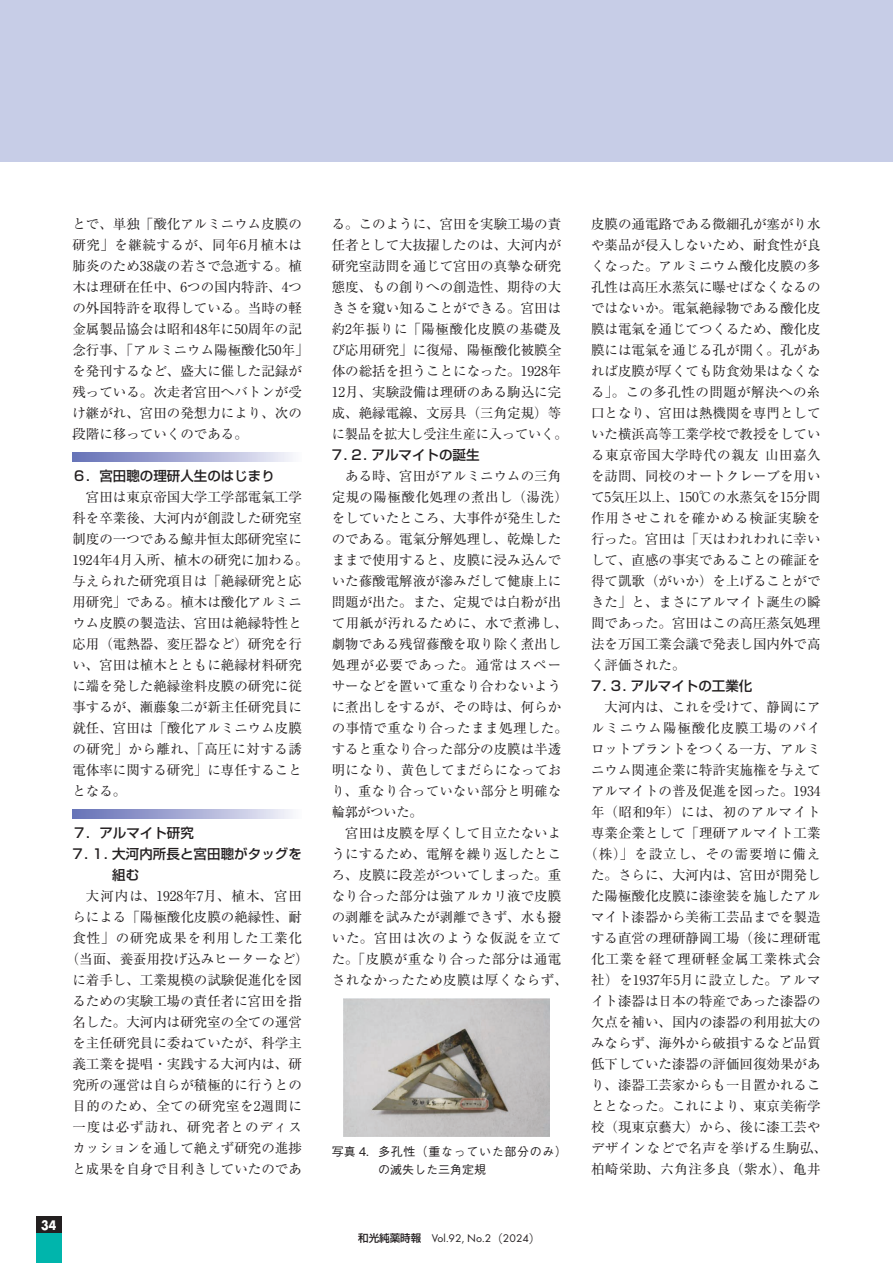
<style>
.page{position:relative;width:893px;height:1263px;background:#fff}
.page>*{position:absolute;margin:0;border:0;box-sizing:border-box;transform-origin:0 0}
.t1{font:700 14.4px "Futura T";color:#fff;scale:.87 1}
.t2{font:13.5px/21px "Ryumin Pro";color:#231f20}
.t3{font:500 13.5px/21px "Shin Go Pro";color:#231f20}
.t4{font:13.5px "Ryumin Pro";letter-spacing:.04em;color:#231f20}
.t5{font:13.5px "Ryumin Pro";letter-spacing:.065em;color:#231f20}
.t6{font:13.5px "Ryumin Pro";letter-spacing:.07em;color:#231f20}
.t7{font:13.5px "Ryumin Pro";letter-spacing:.025em;color:#231f20}
.t8{font:13.5px "Ryumin Pro";letter-spacing:.035em;color:#231f20}
.t9{font:500 12px/18px "Gothic BBB Pro";letter-spacing:.06em;color:#231f20}
.t10{font:11.55px "Futura T";color:#231f20}
.s1{font-family:"Shin Go Pro";font-weight:500;font-size:10.5px}
.s2{font-family:"Shin Go Pro";font-weight:300}
</style>
<div class="page">
<div style="left:0;top:0;width:893px;height:162px;background:#c7cde7"></div>
<div style="left:36px;top:1216px;width:26px;height:17px;background:#231f20"></div>
<div style="left:36px;top:1233px;width:26px;height:30px;background:#00b5ac"></div>
<svg style="left:72px;top:453px;width:220px;height:8px;background:#a7add5"></svg>
<svg style="left:72px;top:810px;width:220px;height:8px;background:#a7add5"></svg>
<img style="left:343px;top:999px;width:207px;height:137px">
<p class="t2" style="left:72px;top:212px;width:238px">とで、単独「酸化アルミニウム皮膜の研究」を継続するが、同年6月植木は肺炎のため38歳の若さで急逝する。植木は理研在任中、6つの国内特許、4つの外国特許を取得している。当時の軽金属製品協会は昭和48年に50周年の記念行事、「アルミニウム陽極酸化50年」を発刊するなど、盛大に催した記録が残っている。次走者宮田へバトンが受け継がれ、宮田の発想力により、次の段階に移っていくのである。</p>
<p class="t3" style="left:72px;top:463px;width:204px">６．宮田聰の理研人生のはじまり</p>
<p class="t2" style="left:72px;top:485px;width:238px;text-indent:14px">宮田は東京帝国大学工学部電氣工学科を卒業後、大河内が創設した研究室制度の一つである鯨井恒太郎研究室に<br>1924年4月入所、植木の研究に加わる。与えられた研究項目は「絶縁研究と応用研究」である。植木は酸化アルミニウム皮膜の製造法、宮田は絶縁特性と応用（電熱器、変圧器など）研究を行い、宮田は植木とともに絶縁材料研究に端を発した絶縁塗料皮膜の研究に従事するが、瀬藤象二が新主任研究員に就任、宮田は「酸化アルミニウム皮膜の研究」から離れ、「高圧に対する誘電体率に関する研究」に専任することとなる。</p>
<p class="t3" style="left:72px;top:820px;width:123px">７．アルマイト研究</p>
<p class="t3" style="left:112px;top:841px;width:191px;text-indent:-40px">7. 1. 大河内所長と宮田聰がタッグを組む</p>
<p class="t2" style="left:86px;top:884px;width:217px">大河内は、1928年7月、植木、宮田</p>
<p class="t2" style="left:72px;top:905px;width:231px">らによる「陽極酸化皮膜の絶縁性、耐</p>
<p class="t5" style="left:72px;top:927px;width:231px">食性」の研究成果を利用した工業化</p>
<p class="t2" style="left:66px;top:947px;width:244px">（当面、養蚕用投げ込みヒーターなど）</p>
<p class="t2" style="left:72px;top:968px;width:231px">に着手し、工業規模の試験促進化を図</p>
<p class="t2" style="left:72px;top:989px;width:231px">るための実験工場の責任者に宮田を指</p>
<p class="t2" style="left:72px;top:1010px;width:231px">名した。大河内は研究室の全ての運営</p>
<p class="t2" style="left:72px;top:1031px;width:231px">を主任研究員に委ねていたが、科学主</p>
<p class="t2" style="left:72px;top:1052px;width:231px">義工業を提唱・実践する大河内は、研</p>
<p class="t2" style="left:72px;top:1073px;width:231px">究所の運営は自らが積極的に行うとの</p>
<p class="t4" style="left:72px;top:1095px;width:231px">目的のため、全ての研究室を2週間に</p>
<p class="t6" style="left:72px;top:1116px;width:231px">一度は必ず訪れ、研究者とのディス</p>
<p class="t2" style="left:72px;top:1136px;width:231px">カッションを通して絶えず研究の進捗</p>
<p class="t2" style="left:72px;top:1157px;width:231px">と成果を自身で目利きしていたのであ</p>
<p class="t1" style="left:41px;top:1216px;width:19px">34</p>
<p class="t2" style="left:332px;top:212px;width:237px">る。このように、宮田を実験工場の責任者として大抜擢したのは、大河内が研究室訪問を通じて宮田の真摯な研究態度、もの創りへの創造性、期待の大きさを窺い知ることができる。宮田は約2年振りに「陽極酸化皮膜の基礎及び応用研究」に復帰、陽極酸化被膜全体の総括を担うことになった。1928年<br>12月、実験設備は理研のある駒込に完成、絶縁電線、文房具（三角定規）等に製品を拡大し受注生産に入っていく。</p>
<p class="t3" style="left:332px;top:442px;width:149px">7. 2. アルマイトの誕生</p>
<p class="t2" style="left:332px;top:464px;width:238px;text-indent:14px">ある時、宮田がアルミニウムの三角定規の陽極酸化処理の煮出し（湯洗）をしていたところ、大事件が発生したのである。電氣分解処理し、乾燥したままで使用すると、皮膜に浸み込んでいた蓚酸電解液が滲みだして健康上に問題が出た。また、定規では白粉が出て用紙が汚れるために、水で煮沸し、劇物である残留蓚酸を取り除く煮出し処理が必要であった。通常はスペーサーなどを置いて重なり合わないように煮出しをするが、その時は、何らかの事情で重なり合ったまま処理した。すると重なり合った部分の皮膜は半透明になり、黄色してまだらになっており、重なり合っていない部分と明確な輪郭がついた。</p>
<p class="t2" style="left:332px;top:821px;width:238px;text-align:center">宮田は皮膜を厚くして目立たないよ<br>うにするため、電解を繰り返したところ、皮膜に段差がついてしまった。重なり合った部分は強アルカリ液で皮膜の剥離を試みたが剥離できず、水も撥いた。宮田は次のような仮説を立てた。「皮膜が重なり合った部分は通電されなかったため皮膜は厚くならず、</p>
<p class="t9" style="left:378px;top:1140px;width:191px;text-indent:-47px">写真 4．多孔性（重なっていた部分のみ）の滅失した三角定規</p>
<p class="t10" style="left:358px;top:1232px;width:184px"><span class="s1">和光純薬時報</span> Vol.92, No.2<span class="s2">（</span>2024<span class="s2">）</span></p>
<p class="t2" style="left:591px;top:212px;width:231px;text-align:justify">皮膜の通電路である微細孔が塞がり水や薬品が侵入しないため、耐食性が良くなった。アルミニウム酸化皮膜の多孔性は高圧水蒸気に曝せばなくなるのではないか。電氣絶縁物である酸化皮膜は電氣を通じてつくるため、酸化皮膜には電氣を通じる孔が開く。孔があれば皮膜が厚くても防食効果はなくなる」。この多孔性の問題が解決への糸口となり、宮田は熱機関を専門としていた横浜高等工業学校で教授をしている東京帝国大学時代の親友 山田嘉久を訪問、同校のオートクレーブを用いて5気圧以上、150℃の水蒸気を15分間作用させこれを確かめる検証実験を行った。宮田は「天はわれわれに幸いして、直感の事実であることの確証を得て凱歌（がいか）を上げることができた」と、まさにアルマイト誕生の瞬間であった。宮田はこの高圧蒸気処理法を万国工業会議で発表し国内外で高く評価された。</p>
<p class="t3" style="left:591px;top:674px;width:163px">7. 3. アルマイトの工業化</p>
<p class="t2" style="left:604px;top:695px;width:217px">大河内は、これを受けて、静岡にア</p>
<p class="t5" style="left:591px;top:717px;width:231px">ルミニウム陽極酸化皮膜工場のパイ</p>
<p class="t2" style="left:591px;top:737px;width:231px">ロットプラントをつくる一方、アルミ</p>
<p class="t2" style="left:591px;top:758px;width:231px">ニウム関連企業に特許実施権を与えて</p>
<p class="t2" style="left:591px;top:779px;width:231px">アルマイトの普及促進を図った。1934</p>
<p class="t4" style="left:591px;top:801px;width:231px">年（昭和9年）には、初のアルマイト</p>
<p class="t2" style="left:591px;top:821px;width:231px">専業企業として「理研アルマイト工業</p>
<p class="t6" style="left:584px;top:843px;width:238px">（株）」を設立し、その需要増に備え</p>
<p class="t2" style="left:591px;top:863px;width:231px">た。さらに、大河内は、宮田が開発し</p>
<p class="t2" style="left:591px;top:885px;width:231px">た陽極酸化皮膜に漆塗装を施したアル</p>
<p class="t2" style="left:591px;top:906px;width:231px">マイト漆器から美術工芸品までを製造</p>
<p class="t2" style="left:591px;top:927px;width:231px">する直営の理研静岡工場（後に理研電</p>
<p class="t5" style="left:591px;top:948px;width:231px">化工業を経て理研軽金属工業株式会</p>
<p class="t7" style="left:591px;top:969px;width:231px">社）を1937年5月に設立した。アルマ</p>
<p class="t2" style="left:591px;top:990px;width:231px">イト漆器は日本の特産であった漆器の</p>
<p class="t2" style="left:591px;top:1011px;width:231px">欠点を補い、国内の漆器の利用拡大の</p>
<p class="t2" style="left:591px;top:1032px;width:231px">みならず、海外から破損するなど品質</p>
<p class="t2" style="left:591px;top:1053px;width:231px">低下していた漆器の評価回復効果があ</p>
<p class="t2" style="left:591px;top:1074px;width:231px">り、漆器工芸家からも一目置かれるこ</p>
<p class="t2" style="left:591px;top:1095px;width:231px">ととなった。これにより、東京美術学</p>
<p class="t2" style="left:591px;top:1116px;width:231px">校（現東京藝大）から、後に漆工芸や</p>
<p class="t8" style="left:591px;top:1137px;width:238px">デザインなどで名声を挙げる生駒弘、</p>
<p class="t4" style="left:591px;top:1158px;width:231px">柏崎栄助、六角注多良（紫水）、亀井</p>
</div>
